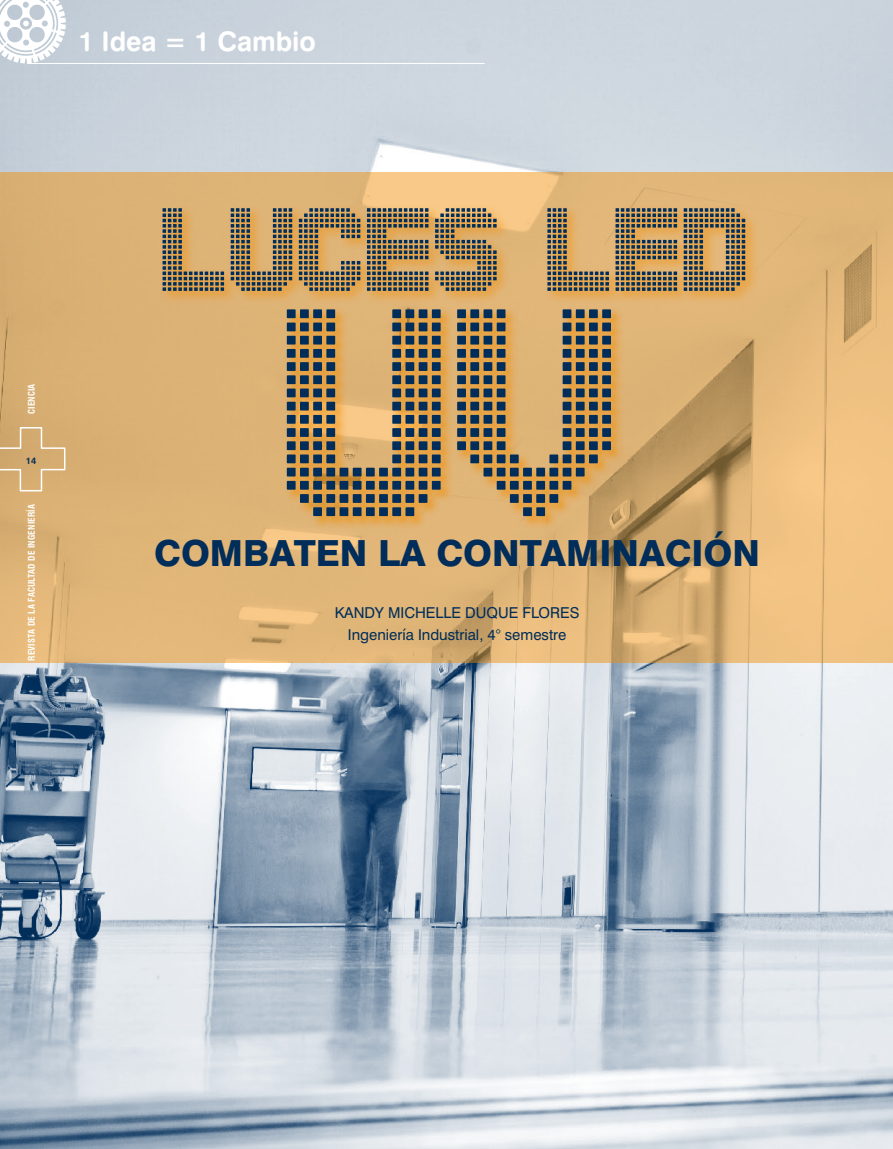
<style>
.page{position:relative;width:893px;height:1149px;background:#fff}
.page>*{position:absolute;margin:0;border:0;box-sizing:border-box;transform-origin:0 0}
.t1{font:225px "The Led Display St";color:#002d59}
.t2{font:90px "The Led Display St";color:#002d59}
.t3{font:800 36px "Swiss 721 BT";color:#002d59}
.t4{font:27px "Swiss 721 BT Bold Rounded";letter-spacing:-.005em;color:#fff}
.t5{font:15px/21.8px "Swiss 721 BT";color:#002d59;text-align:center}
.t6{font:9.15px "Swiss 721 BT Bold Rounded";color:#002d59}
.t7{font:700 condensed 9px "Swiss 721 BT";letter-spacing:.02em;color:#fff}
</style>
<div class="page">
<img style="left:0;top:0;width:893px;height:1148px">
<svg style="left:0;top:172px;width:893px;height:490px;background:#e1b578"></svg>
<svg style="left:0;top:0;width:66px;height:63px"></svg>
<div style="left:160px;top:205px;width:599px;height:324px;background:#f28c00;opacity:.81"></div>
<svg style="left:0;top:426px;width:66px;height:66px;background:#d7b17b"></svg>
<hr style="left:28px;top:63px;width:456px;height:1px;background:#fff">
<h3 class="t4" style="left:79px;top:24px;width:239px">1 Idea = 1 Cambio</h3>
<p class="t7" style="left:26px;top:414px;width:32px;rotate:-90deg">CIENCIA</p>
<p class="t6" style="left:26px;top:454px;width:12px">14</p>
<p class="t7" style="left:26px;top:660px;width:158px;rotate:-90deg">REVISTA DE LA FACULTAD DE INGENIERÍA</p>
<h2 class="t2" style="left:163px;top:178px;width:591px">LUCES LED</h2>
<h1 class="t1" style="left:287px;top:234px;width:342px">UV</h1>
<h3 class="t3" style="left:154px;top:531px;width:607px">COMBATEN LA CONTAMINACIÓN</h3>
<p class="t5" style="left:335px;top:602px;width:246px">KANDY MICHELLE DUQUE FLORES<br>Ingeniería Industrial, 4° semestre</p>
</div>
